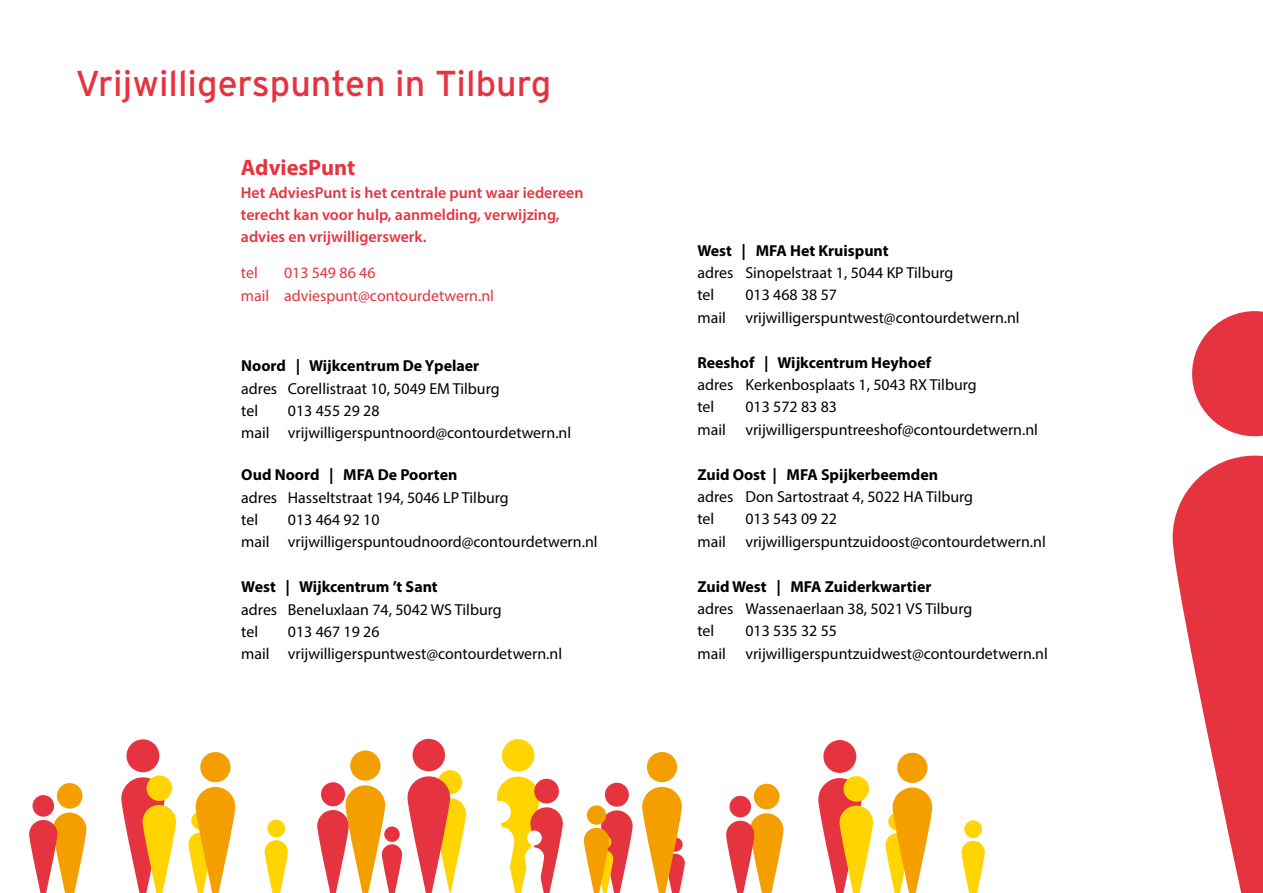
<style>
.page{position:relative;width:1263px;height:893px;background:#fff}
.page>*{position:absolute;margin:0;border:0;box-sizing:border-box;transform-origin:0 0}
.t1{font:36px "Interstate";color:#e53440}
.t2{font:700 22.35px "Myriad Pro";color:#e53440}
.t3{font:15.9px/22.4px "Myriad Pro";color:#000}
.t4{font:700 15.9px "Myriad Pro";color:#000}
.t5{font:600 15.9px/22.4px "Myriad Pro";color:#e53440}
.t6{font:15.9px/22.4px "Myriad Pro";color:#e53440}
</style>
<div class="page">
<div style="left:502px;top:739px;width:32px;height:33px;background:#ffd400;border-radius:50%"></div>
<div style="left:438px;top:770px;width:24px;height:24px;background:#ffd400;border-radius:50%"></div>
<div style="left:126px;top:739px;width:33px;height:33px;background:#e53440;border-radius:50%"></div>
<div style="left:57px;top:783px;width:25px;height:26px;background:#f49e00;border-radius:50%"></div>
<svg style="left:188px;top:787px;width:47px;height:106px"></svg>
<div style="left:200px;top:752px;width:31px;height:30px;background:#f49e00;border-radius:50%"></div>
<svg style="left:29px;top:812px;width:57px;height:81px"></svg>
<div style="left:33px;top:795px;width:21px;height:22px;background:#e53440;border-radius:50%"></div>
<div style="left:413px;top:739px;width:32px;height:32px;background:#e53440;border-radius:50%"></div>
<div style="left:605px;top:783px;width:24px;height:24px;background:#e53440;border-radius:50%"></div>
<svg style="left:317px;top:776px;width:149px;height:117px"></svg>
<div style="left:350px;top:750px;width:30px;height:31px;background:#f49e00;border-radius:50%"></div>
<svg style="left:642px;top:787px;width:43px;height:106px"></svg>
<div style="left:647px;top:752px;width:30px;height:30px;background:#f49e00;border-radius:50%"></div>
<svg style="left:121px;top:777px;width:55px;height:116px"></svg>
<div style="left:147px;top:775px;width:25px;height:26px;background:#ffd400;border-radius:50%"></div>
<svg style="left:265px;top:840px;width:23px;height:53px"></svg>
<div style="left:267px;top:820px;width:18px;height:17px;background:#ffd400;border-radius:50%"></div>
<svg style="left:584px;top:810px;width:49px;height:83px"></svg>
<div style="left:587px;top:805px;width:19px;height:20px;background:#f49e00;border-radius:50%"></div>
<svg style="left:496px;top:777px;width:67px;height:116px"></svg>
<div style="left:527px;top:830px;width:15px;height:15px;background:#fff;border-radius:50%"></div>
<div style="left:823px;top:740px;width:33px;height:33px;background:#e53440;border-radius:50%"></div>
<div style="left:754px;top:784px;width:25px;height:25px;background:#f49e00;border-radius:50%"></div>
<svg style="left:885px;top:788px;width:47px;height:105px"></svg>
<div style="left:897px;top:753px;width:30px;height:30px;background:#f49e00;border-radius:50%"></div>
<svg style="left:726px;top:813px;width:57px;height:80px"></svg>
<div style="left:729px;top:796px;width:22px;height:21px;background:#e53440;border-radius:50%"></div>
<svg style="left:818px;top:778px;width:55px;height:115px"></svg>
<div style="left:843px;top:776px;width:26px;height:26px;background:#ffd400;border-radius:50%"></div>
<svg style="left:961px;top:841px;width:24px;height:52px"></svg>
<div style="left:964px;top:820px;width:18px;height:18px;background:#ffd400;border-radius:50%"></div>
<svg style="left:1172px;top:456px;width:91px;height:437px"></svg>
<svg style="left:1192px;top:311px;width:71px;height:125px"></svg>
<h1 class="t1" style="left:75px;top:63px;width:477px">Vrijwilligerspunten in Tilburg</h1>
<h2 class="t2" style="left:241px;top:153px;width:116px">AdviesPunt</h2>
<p class="t5" style="left:241px;top:181px;width:344px">Het AdviesPunt is het centrale punt waar iedereen terecht kan voor hulp, aanmelding, verwijzing, advies en vrijwilligerswerk.</p>
<p class="t6" style="left:241px;top:261px;width:18px">tel</p>
<p class="t6" style="left:241px;top:261px;width:255px;text-indent:43px">013 549 86 46<br>mail adviespunt@contourdetwern.nl</p>
<p class="t4" style="left:241px;top:356px;width:240px">Noord | Wijkcentrum De Ypelaer</p>
<p class="t3" style="left:241px;top:377px;width:260px">adres Corellistraat 10, 5049 EM Tilburg tel</p>
<p class="t3" style="left:241px;top:399px;width:331px;text-indent:47px">013 455 29 28<br>mail vrijwilligerspuntnoord@contourdetwern.nl</p>
<p class="t4" style="left:241px;top:464px;width:218px">Oud Noord | MFA De Poorten</p>
<p class="t3" style="left:241px;top:486px;width:269px">adres Hasseltstraat 194, 5046 LP Tilburg tel</p>
<p class="t3" style="left:241px;top:508px;width:358px;text-indent:47px">013 464 92 10<br>mail vrijwilligerspuntoudnoord@contourdetwern.nl</p>
<p class="t4" style="left:241px;top:576px;width:198px">West | Wijkcentrum ’t Sant</p>
<p class="t3" style="left:241px;top:598px;width:262px">adres Beneluxlaan 74, 5042 WS Tilburg tel</p>
<p class="t3" style="left:241px;top:620px;width:322px;text-indent:47px">013 467 19 26<br>mail vrijwilligerspuntwest@contourdetwern.nl</p>
<p class="t4" style="left:697px;top:240px;width:193px">West | MFA Het Kruispunt</p>
<p class="t3" style="left:697px;top:261px;width:258px">adres Sinopelstraat 1, 5044 KP Tilburg tel</p>
<p class="t3" style="left:697px;top:284px;width:324px;text-indent:48px">013 468 38 57<br>mail vrijwilligerspuntwest@contourdetwern.nl</p>
<p class="t4" style="left:697px;top:352px;width:235px">Reeshof | Wijkcentrum Heyhoef</p>
<p class="t3" style="left:697px;top:373px;width:281px">adres Kerkenbosplaats 1, 5043 RX Tilburg tel</p>
<p class="t3" style="left:697px;top:396px;width:342px;text-indent:48px">013 572 83 83<br>mail vrijwilligerspuntreeshof@contourdetwern.nl</p>
<p class="t4" style="left:697px;top:464px;width:242px">Zuid Oost | MFA Spijkerbeemden</p>
<p class="t3" style="left:697px;top:485px;width:277px">adres Don Sartostraat 4, 5022 HA Tilburg tel</p>
<p class="t3" style="left:697px;top:508px;width:350px;text-indent:48px">013 543 09 22<br>mail vrijwilligerspuntzuidoost@contourdetwern.nl</p>
<p class="t4" style="left:697px;top:576px;width:235px">Zuid West | MFA Zuiderkwartier</p>
<p class="t3" style="left:697px;top:597px;width:276px">adres Wassenaerlaan 38, 5021 VS Tilburg tel</p>
<p class="t3" style="left:697px;top:620px;width:352px;text-indent:48px">013 535 32 55<br>mail vrijwilligerspuntzuidwest@contourdetwern.nl</p>
</div>
